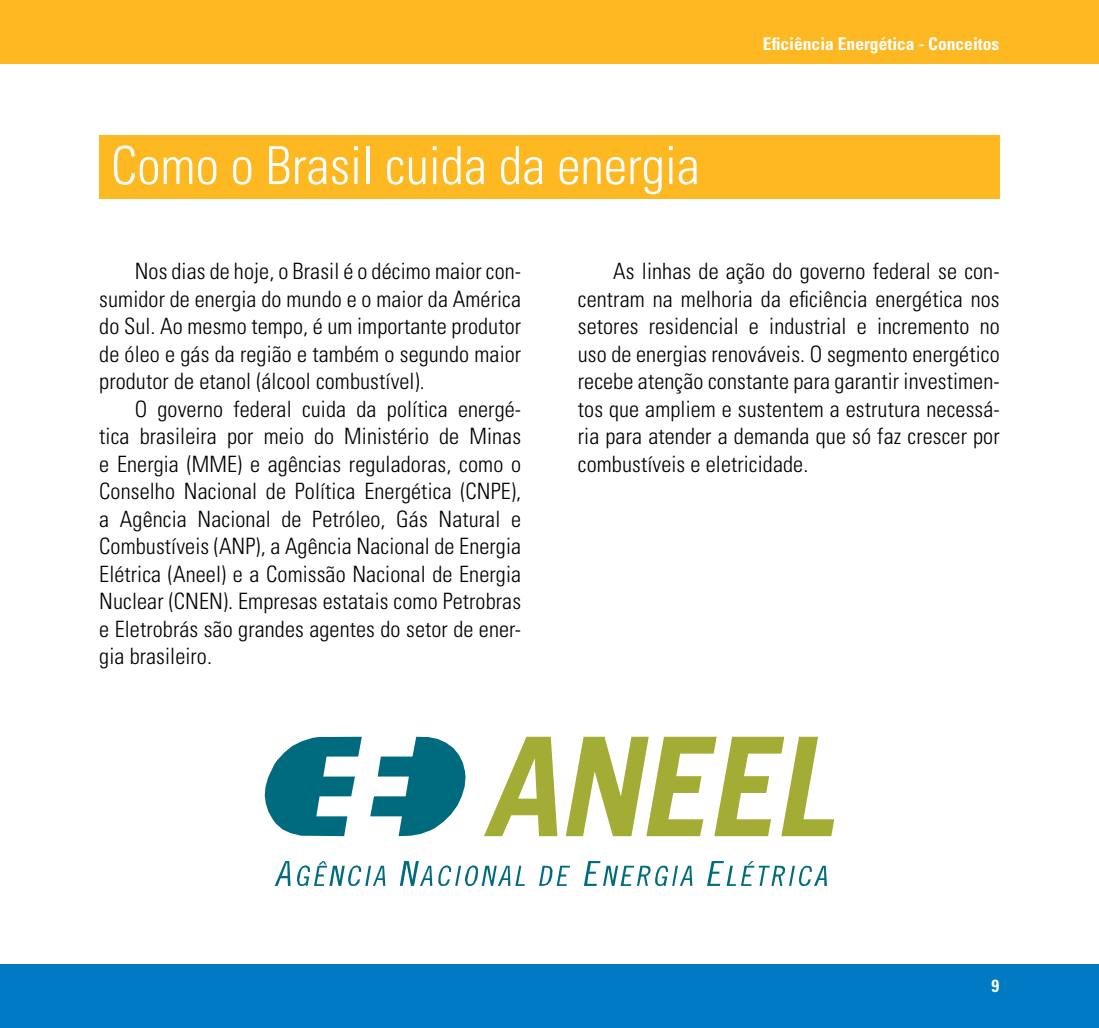
<style>
.page{position:relative;width:1099px;height:1028px;background:#fff}
.page>*{position:absolute;margin:0;border:0;box-sizing:border-box;transform-origin:0 0}
.t1{font:300 condensed 52.5px "Univers";color:#fff}
.Txt{font:300 condensed 22.5px/27.5px "Univers";letter-spacing:.005em;color:#000;text-align:justify}
.t2{font:700 condensed 17.5px "Univers";color:#fff}
</style>
<div class="page">
<div style="left:0;top:964px;width:1098px;height:64px;background:#007ac2"></div>
<div style="left:0;top:0;width:1098px;height:64px;background:#fdb822"></div>
<div style="left:99px;top:135px;width:900px;height:64px;background:#fdb822"></div>
<svg style="left:565px;top:736px;width:269px;height:100px"></svg>
<svg style="left:484px;top:736px;width:73px;height:100px"></svg>
<svg style="left:539px;top:865px;width:31px;height:21px"></svg>
<svg style="left:707px;top:861px;width:120px;height:25px"></svg>
<svg style="left:584px;top:861px;width:108px;height:25px"></svg>
<svg style="left:370px;top:736px;width:95px;height:100px"></svg>
<svg style="left:265px;top:736px;width:97px;height:100px"></svg>
<svg style="left:275px;top:861px;width:15px;height:25px"></svg>
<svg style="left:438px;top:865px;width:87px;height:21px"></svg>
<svg style="left:400px;top:861px;width:32px;height:25px"></svg>
<svg style="left:297px;top:861px;width:88px;height:25px"></svg>
<p class="t1" style="left:111px;top:134px;width:590px">Como o Brasil cuida da energia</p>
<p class="t2" style="left:763px;top:33px;width:238px">Eficiência Energética - Conceitos</p>
<p class="Txt" style="left:99px;top:257px;width:423px;text-indent:35px">Nos dias de hoje, o Brasil é o décimo maior con&shy;sumidor de energia do mundo e o maior da América do Sul. Ao mesmo tempo, é um importante produtor de óleo e gás da região e também o segundo maior produtor de etanol (álcool combustível).</p>
<p class="Txt" style="left:99px;top:395px;width:423px;text-indent:35px">O governo federal cuida da política energé&shy;tica brasileira por meio do Ministério de Minas e Energia (MME) e agências reguladoras, como o Conselho Nacional de Política Energética (CNPE), a Agência Nacional de Petróleo, Gás Natural e Combustíveis (ANP), a Agência Nacional de Energia Elétrica (Aneel) e a Comissão Nacional de Energia Nuclear (CNEN). Empresas estatais como Petrobras e Eletrobrás são grandes agentes do setor de ener&shy;gia brasileiro.</p>
<p class="Txt" style="left:578px;top:257px;width:423px;text-indent:35px">As linhas de ação do governo federal se con&shy;centram na melhoria da eficiência energética nos setores residencial e industrial e incremento no uso de energias renováveis. O segmento energético recebe atenção constante para garantir investimen&shy;tos que ampliem e sustentem a estrutura necessá&shy;ria para atender a demanda que só faz crescer por combustíveis e eletricidade.</p>
<p class="t2" style="left:991px;top:975px;width:9px">9</p>
</div>
